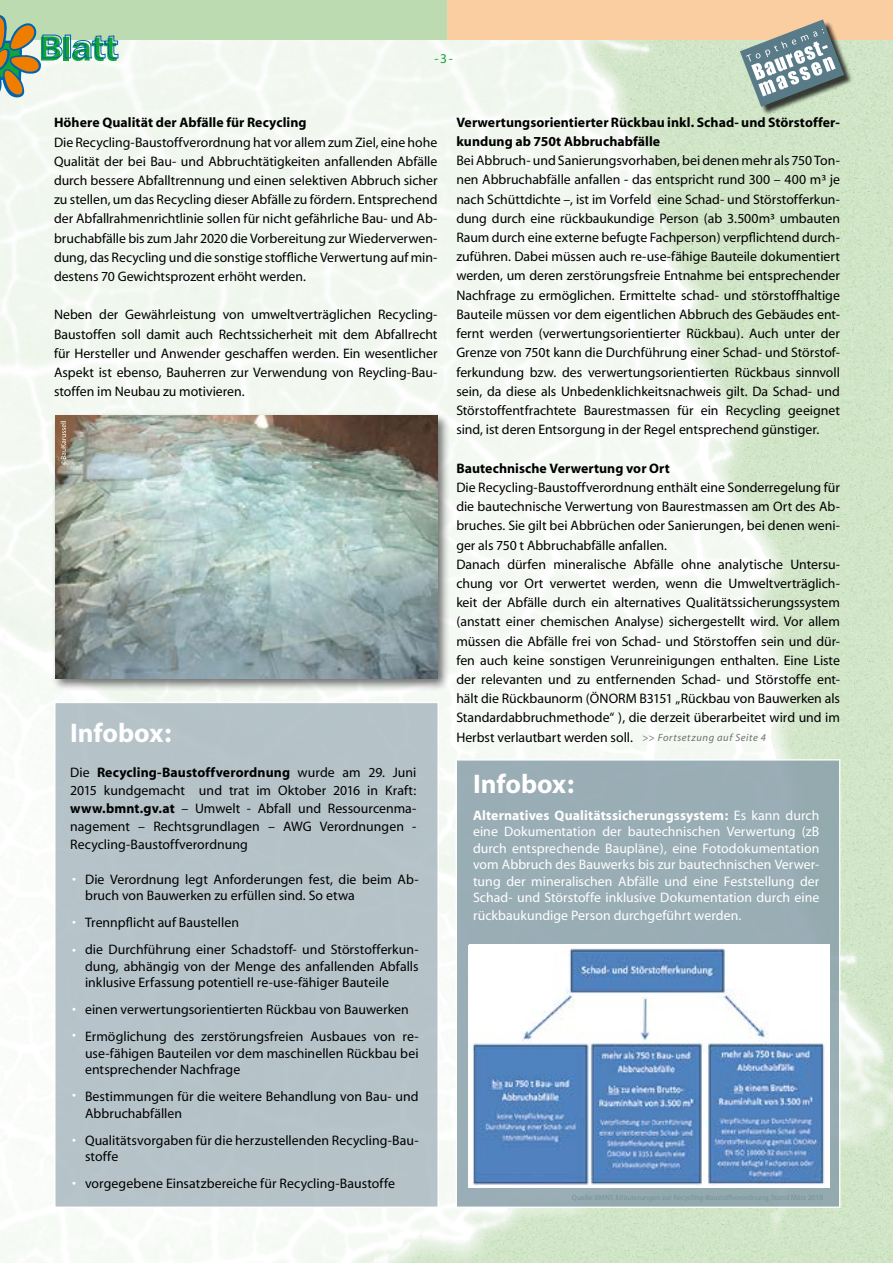
<style>
.page{position:relative;width:893px;height:1263px;background:#fff}
.page>*{position:absolute;margin:0;border:0;box-sizing:border-box;transform-origin:0 0}
.t1{font:700 27px "Myriad";letter-spacing:-.005em;color:#fff}
.t2{font:13.8px/19.2px "Myriad";color:#000}
.t3{font:13.8px/16.5px "Myriad";letter-spacing:.005em;color:#fff}
.t4{font:700 13.8px/19.2px "Myriad";letter-spacing:.005em;color:#000}
.t5{font:13.5px "Myriad";color:#13a538}
.t6{font:italic 10.5px "Myriad";letter-spacing:.06em;color:#706f6f}
.s1{font-weight:700}
</style>
<div class="page">
<img style="left:0;top:39px;width:893px;height:1224px">
<div style="left:439px;top:0;width:454px;height:39px;background:#fbcea2"></div>
<div style="left:0;top:0;width:446px;height:39px;background:#bddbb0"></div>
<svg style="left:0;top:15px;width:119px;height:83px"></svg>
<div style="left:52px;top:412px;width:398px;height:279px;background:#000;opacity:.55"></div>
<img style="left:55px;top:415px;width:382px;height:263px">
<div style="left:455px;top:759px;width:385px;height:449px;background:#99adb5;border:2px solid #fff"></div>
<div style="left:54px;top:702px;width:385px;height:506px;background:#b5c3c9;border:2px solid #fff"></div>
<img style="left:469px;top:946px;width:360px;height:241px">
<hr style="left:0;top:922px;width:1px;height:94px;background:#fbfdfb">
<div style="left:742px;top:21px;width:111px;height:95px;background:#000;opacity:.75"></div>
<svg style="left:740px;top:19px;width:104px;height:88px"></svg>
<svg style="left:61px;top:421px;width:5px;height:44px"></svg>
<p class="t5" style="left:435px;top:52px;width:20px">- 3 -</p>
<p class="t4" style="left:54px;top:114px;width:254px">Höhere Qualität der Abfälle für Recycling</p>
<p class="t2" style="left:54px;top:133px;width:385px;text-align:justify">Die Recycling-Baustoffverordnung hat vor allem zum Ziel, eine hohe Qualität der bei Bau- und Abbruchtätigkeiten anfallenden Abfälle durch bessere Abfalltrennung und einen selektiven Abbruch sicher zu stellen, um das Recycling dieser Abfälle zu fördern. Entsprechend der Abfallrahmenrichtlinie sollen für nicht gefährliche Bau- und Ab&shy;bruchabfälle bis zum Jahr 2020 die Vorbereitung zur Wiederverwen&shy;dung, das Recycling und die sonstige stoffliche Verwertung auf min&shy;destens 70 Gewichtsprozent erhöht werden.</p>
<p class="t2" style="left:54px;top:306px;width:385px;text-align:justify">Neben der Gewährleistung von umweltverträglichen Recycling-Baustoffen soll damit auch Rechtssicherheit mit dem Abfallrecht für Hersteller und Anwender geschaffen werden. Ein wesentlicher Aspekt ist ebenso, Bauherren zur Verwendung von Reycling-Bau&shy;stoffen im Neubau zu motivieren.</p>
<h1 class="t1" style="left:70px;top:719px;width:103px">Infobox:</h1>
<p class="t2" style="left:70px;top:764px;width:348px;line-height:18px;text-align:justify">Die <span class="s1">Recycling-Baustoffverordnung</span> wurde am 29. Juni 2015 kundgemacht und trat im Oktober 2016 in Kraft: <span class="s1">www.bmnt.gv.at</span> – Umwelt - Abfall und Ressourcenma&shy;nagement – Rechtsgrundlagen – AWG Verordnungen - Recycling-Baustoffverordnung</p>
<p class="t3" style="left:72px;top:871px;width:5px">•</p>
<p class="t3" style="left:72px;top:909px;width:5px;line-height:27.6px">• •</p>
<p class="t3" style="left:72px;top:997px;width:5px;line-height:25.5px">• •</p>
<p class="t3" style="left:72px;top:1088px;width:5px">•</p>
<p class="t3" style="left:72px;top:1133px;width:5px">•</p>
<p class="t3" style="left:72px;top:1175px;width:5px">•</p>
<p class="t2" style="left:85px;top:871px;width:335px;line-height:16.5px">Die Verordnung legt Anforderungen fest, die beim Ab&shy;bruch von Bauwerken zu erfüllen sind. So etwa</p>
<p class="t2" style="left:85px;top:909px;width:335px;line-height:27px">Trennpflicht auf Baustellen<br>die Durchführung einer Schadstoff- und Störstofferkun-</p>
<p class="t2" style="left:85px;top:958px;width:335px;line-height:16.5px">dung, abhängig von der Menge des anfallenden Abfalls inklusive Erfassung potentiell re-use-fähiger Bauteile</p>
<p class="t2" style="left:85px;top:996px;width:335px;line-height:27px">einen verwertungsorientierten Rückbau von Bauwerken<br>Ermöglichung des zerstörungsfreien Ausbaues von re-</p>
<p class="t2" style="left:85px;top:1045px;width:335px;line-height:16.5px">use-fähigen Bauteilen vor dem maschinellen Rückbau bei entsprechender Nachfrage</p>
<p class="t2" style="left:85px;top:1089px;width:335px;line-height:16.5px">Bestimmungen für die weitere Behandlung von Bau- und<br>Abbruchabfällen</p>
<p class="t2" style="left:85px;top:1132px;width:335px;line-height:16.5px">Qualitätsvorgaben für die herzustellenden Recycling-Bau&shy;stoffe</p>
<p class="t2" style="left:85px;top:1174px;width:311px">vorgegebene Einsatzbereiche für Recycling-Baustoffe</p>
<p class="t4" style="left:456px;top:113px;width:385px">Verwertungsorientierter Rückbau inkl. Schad- und Störstoffer&shy;kundung ab 750t Abbruchabfälle</p>
<p class="t2" style="left:456px;top:152px;width:385px;text-align:justify">Bei Abbruch- und Sanierungsvorhaben, bei denen mehr als 750 Ton&shy;nen Abbruchabfälle anfallen - das entspricht rund 300 – 400 m³ je nach Schüttdichte –, ist im Vorfeld eine Schad- und Störstofferkun&shy;dung durch eine rückbaukundige Person (ab 3.500m³ umbauten Raum durch eine externe befugte Fachperson) verpflichtend durch&shy;zuführen. Dabei müssen auch re-use-fähige Bauteile dokumentiert werden, um deren zerstörungsfreie Entnahme bei entsprechender Nachfrage zu ermöglichen. Ermittelte schad- und störstoffhaltige Bauteile müssen vor dem eigentlichen Abbruch des Gebäudes ent&shy;fernt werden (verwertungsorientierter Rückbau). Auch unter der Grenze von 750t kann die Durchführung einer Schad- und Störstof&shy;ferkundung bzw. des verwertungsorientierten Rückbaus sinnvoll sein, da diese als Unbedenklichkeitsnachweis gilt. Da Schad- und Störstoffentfrachtete Baurestmassen für ein Recycling geeignet sind, ist deren Entsorgung in der Regel entsprechend günstiger.</p>
<p class="t4" style="left:456px;top:459px;width:215px">Bautechnische Verwertung vor Ort</p>
<p class="t2" style="left:456px;top:478px;width:385px">Die Recycling-Baustoffverordnung enthält eine Sonderregelung für die bautechnische Verwertung von Baurestmassen am Ort des Ab&shy;bruches. Sie gilt bei Abbrüchen oder Sanierungen, bei denen weni&shy;ger als 750 t Abbruchabfälle anfallen.<br>Danach dürfen mineralische Abfälle ohne analytische Untersu&shy;chung vor Ort verwertet werden, wenn die Umweltverträglich&shy;keit der Abfälle durch ein alternatives Qualitätssicherungssystem (anstatt einer chemischen Analyse) sichergestellt wird. Vor allem müssen die Abfälle frei von Schad- und Störstoffen sein und dür&shy;fen auch keine sonstigen Verunreinigungen enthalten. Eine Liste der relevanten und zu entfernenden Schad- und Störstoffe ent&shy;hält die Rückbaunorm (ÖNORM B3151 „Rückbau von Bauwerken als Standardabbruchmethode“ ), die derzeit überarbeitet wird und im Herbst verlautbart werden soll.</p>
<p class="t3" style="left:468px;top:190px;width:5px">•</p>
<p class="t3" style="left:468px;top:325px;width:5px">•</p>
<p class="t3" style="left:468px;top:406px;width:5px">•</p>
<p class="t6" style="left:642px;top:733px;width:125px">&gt;&gt; Fortsetzung auf Seite 4</p>
<h1 class="t1" style="left:473px;top:770px;width:103px">Infobox:</h1>
<p class="t3" style="left:473px;top:807px;width:348px;text-align:justify"><span class="s1">Alternatives Qualitätssicherungssystem:</span> Es kann durch eine Dokumentation der bautechnischen Verwertung (zB durch entsprechende Baupläne), eine Fotodokumentation vom Abbruch des Bauwerks bis zur bautechnischen Verwer&shy;tung der mineralischen Abfälle und eine Feststellung der Schad- und Störstoffe inklusive Dokumentation durch eine</p>
<p class="t3" style="left:473px;top:908px;width:270px">rückbaukundige Person durchgeführt werden.</p>
</div>
